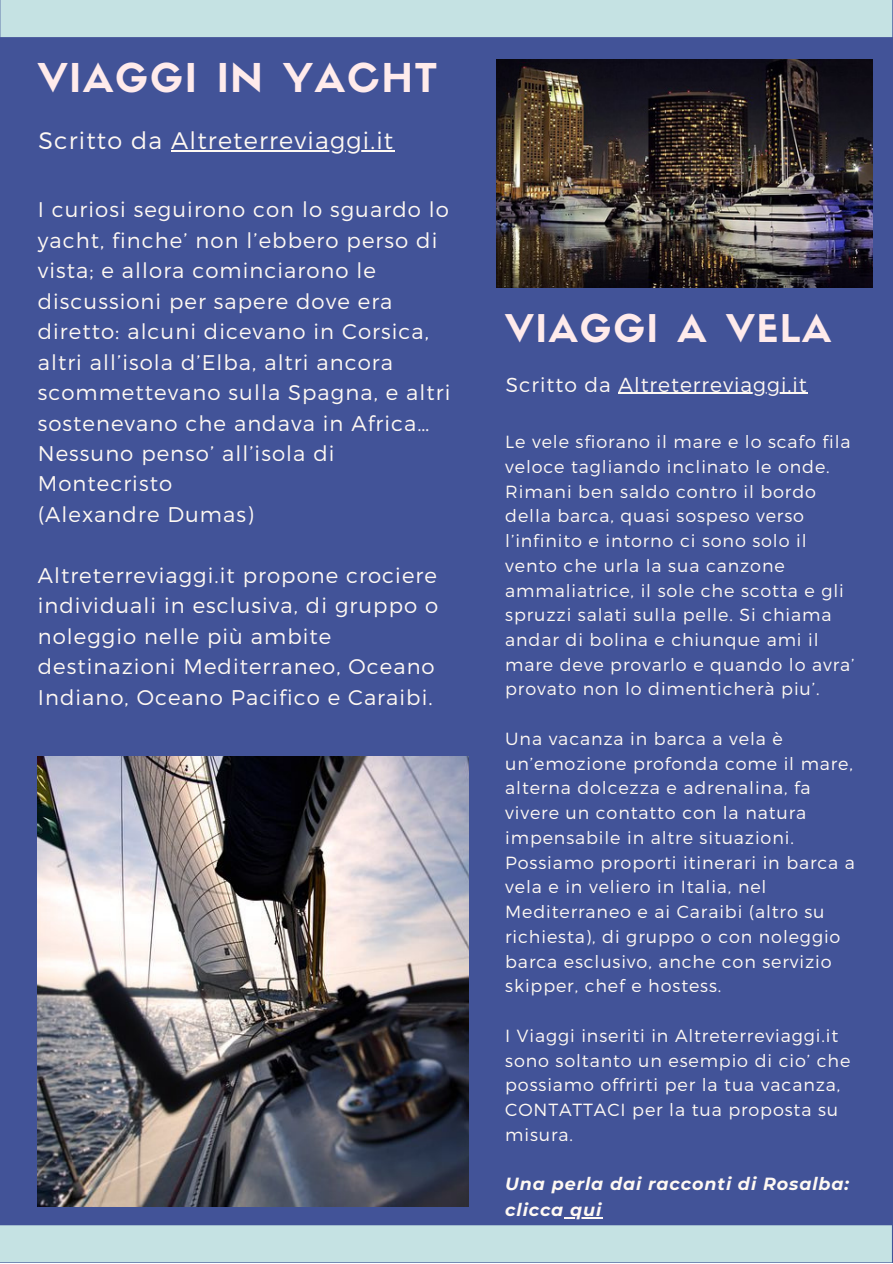
<style>
.page{position:relative;width:893px;height:1264px;background:#fff}
.page>*{position:absolute;margin:0;border:0;box-sizing:border-box;transform-origin:0 0}
.t1{font:39px "Sifonn Basic";letter-spacing:.05em;color:#ffebeb}
.t2{font:37.5px "Sifonn Basic";letter-spacing:.05em;color:#ffebeb}
.t3{font:300 23.85px "Montserrat";letter-spacing:.05em;color:#fff9f3}
.t4{font:300 21.15px/30.5px "Montserrat";letter-spacing:.05em;color:#fff9f3}
.t5{font:300 20.25px "Montserrat";letter-spacing:.05em;color:#fff9f3}
.t6{font:300 17.55px/24.8px "Montserrat";letter-spacing:.05em;color:#fff9f3}
.t7{font:italic 700 17.55px/25.8px "Montserrat";letter-spacing:.05em;color:#fff9f3}
</style>
<div class="page">
<div style="left:0;top:0;width:892px;height:1262px;background:#425398"></div>
<img style="left:38px;top:756px;width:430px;height:450px">
<img style="left:497px;top:60px;width:375px;height:228px">
<hr style="left:171px;top:151px;width:223px;height:1px;background:#fff9f3">
<hr style="left:618px;top:392px;width:189px;height:2px;background:#fff9f3">
<hr style="left:570px;top:1217px;width:32px;height:1px;background:#fff9f3">
<div style="left:0;top:0;width:892px;height:37px;background:#c5e2e3"></div>
<div style="left:0;top:1225px;width:891px;height:37px;background:#c5e2e3"></div>
<h1 class="t1" style="left:38px;top:63px;width:401px">VIAGGI IN YACHT</h1>
<h3 class="t3" style="left:38px;top:125px;width:356px">Scritto da Altreterreviaggi.it</h3>
<p class="t4" style="left:38px;top:193px;width:414px">I curiosi seguirono con lo sguardo lo yacht, finche’ non l’ebbero perso di vista; e allora cominciarono le discussioni per sapere dove era diretto: alcuni dicevano in Corsica, altri all’isola d’Elba, altri ancora scommettevano sulla Spagna, e altri sostenevano che andava in Africa…<br>Nessuno penso’ all’isola di<br>Montecristo<br>(Alexandre Dumas)</p>
<p class="t4" style="left:38px;top:559px;width:402px">Altreterreviaggi.it propone crociere individuali in esclusiva, di gruppo o noleggio nelle più ambite destinazioni Mediterraneo, Oceano Indiano, Oceano Pacifico e Caraibi.</p>
<h2 class="t2" style="left:505px;top:314px;width:327px">VIAGGI A VELA</h2>
<p class="t5" style="left:505px;top:371px;width:302px">Scritto da Altreterreviaggi.it</p>
<p class="t6" style="left:505px;top:428px;width:351px">Le vele sfiorano il mare e lo scafo fila veloce tagliando inclinato le onde.<br>Rimani ben saldo contro il bordo della barca, quasi sospeso verso l’infinito e intorno ci sono solo il vento che urla la sua canzone ammaliatrice, il sole che scotta e gli spruzzi salati sulla pelle. Si chiama andar di bolina e chiunque ami il mare deve provarlo e quando lo avra’ provato non lo dimenticherà piu’.</p>
<p class="t6" style="left:505px;top:725px;width:351px">Una vacanza in barca a vela è un’emozione profonda come il mare, alterna dolcezza e adrenalina, fa vivere un contatto con la natura impensabile in altre situazioni.<br>Possiamo proporti itinerari in barca a vela e in veliero in Italia, nel Mediterraneo e ai Caraibi (altro su richiesta), di gruppo o con noleggio barca esclusivo, anche con servizio skipper, chef e hostess.</p>
<p class="t6" style="left:505px;top:1022px;width:346px">I Viaggi inseriti in Altreterreviaggi.it sono soltanto un esempio di cio’ che possiamo offrirti per la tua vacanza,<br>CONTATTACI per la tua proposta su misura.</p>
<p class="t7" style="left:505px;top:1171px;width:345px">Una perla dai racconti di Rosalba: clicca qui</p>
</div>
